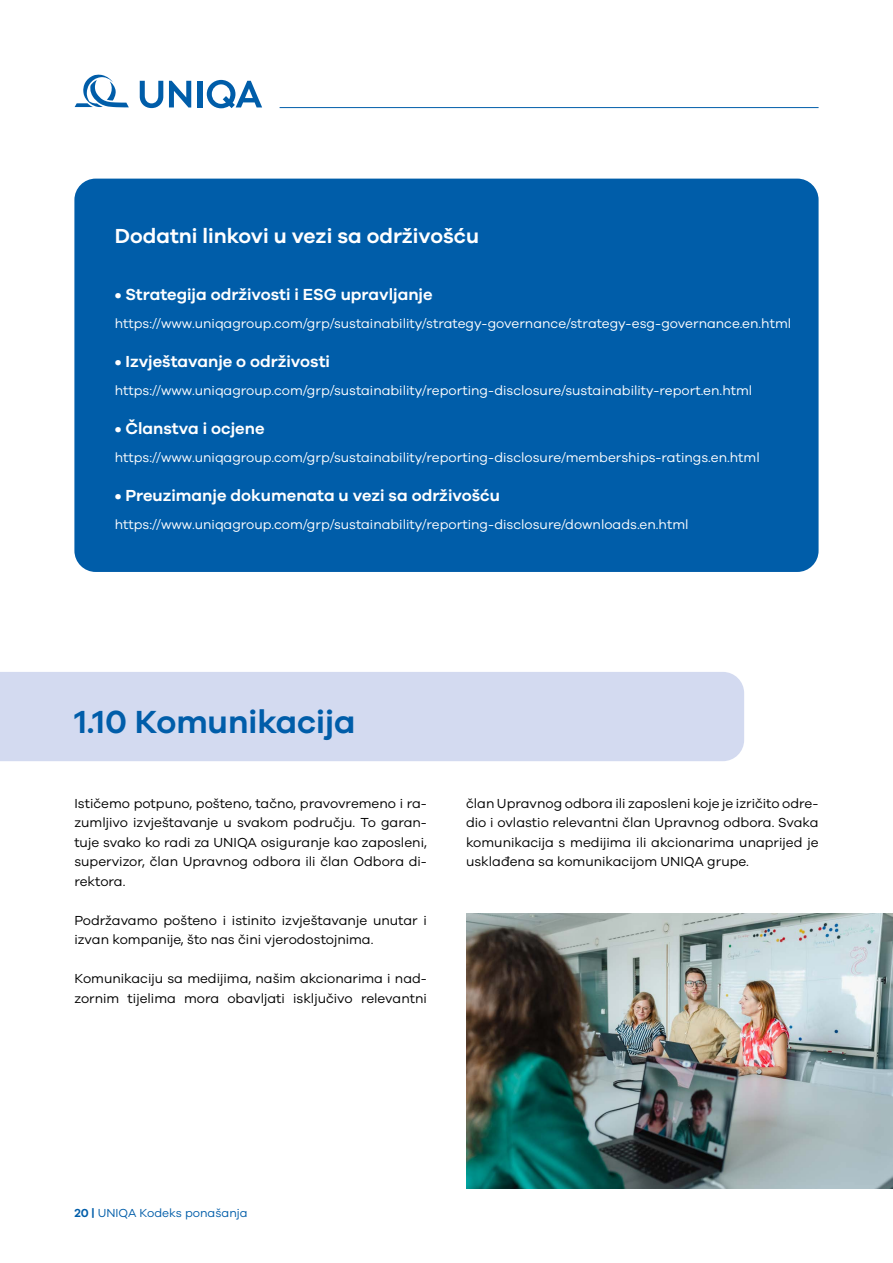
<style>
.page{position:relative;width:893px;height:1263px;background:#fff}
.page>*{position:absolute;margin:0;border:0;box-sizing:border-box;transform-origin:0 0}
.t1{font:600 33px "UNIQA Galano";color:#005da9}
.t2{font:600 21px "UNIQA Galano";color:#fff}
.t3{font:600 16.5px "UNIQA Galano";color:#fff}
.t4{font:13.5px/19.5px "UNIQA Galano";color:#000;text-align:justify}
.t5{font:13.5px "UNIQA Galano";color:#fff}
.t6{font:12px "UNIQA Galano";color:#005da9}
.s1{font-weight:600}
</style>
<div class="page">
<svg style="left:75px;top:75px;width:54px;height:32px"></svg>
<svg style="left:140px;top:81px;width:23px;height:27px"></svg>
<svg style="left:169px;top:81px;width:22px;height:27px"></svg>
<div style="left:197px;top:81px;width:5px;height:26px;background:#005da9"></div>
<svg style="left:207px;top:80px;width:55px;height:28px"></svg>
<hr style="left:280px;top:107px;width:539px;height:1px;background:#005da9">
<div style="left:74px;top:179px;width:745px;height:393px;background:#005da9;border-radius:21px"></div>
<div style="left:0;top:672px;width:744px;height:89px;background:#d3daf0"></div>
<img style="left:466px;top:913px;width:427px;height:275px">
<h2 class="t2" style="left:115px;top:223px;width:366px">Dodatni linkovi u vezi sa održivošću</h2>
<p class="t3" style="left:115px;top:284px;width:319px">• Strategija održivosti i ESG upravljanje</p>
<p class="t5" style="left:115px;top:315px;width:678px">https://www.uniqagroup.com/grp/sustainability/strategy-governance/strategy-esg-governance.en.html</p>
<p class="t3" style="left:115px;top:351px;width:217px">• Izvještavanje o održivosti</p>
<p class="t5" style="left:115px;top:382px;width:639px">https://www.uniqagroup.com/grp/sustainability/reporting-disclosure/sustainability-report.en.html</p>
<p class="t3" style="left:115px;top:418px;width:151px">• Članstva i ocjene</p>
<p class="t5" style="left:115px;top:449px;width:646px">https://www.uniqagroup.com/grp/sustainability/reporting-disclosure/memberships-ratings.en.html</p>
<p class="t3" style="left:115px;top:485px;width:387px">• Preuzimanje dokumenata u vezi sa održivošću</p>
<p class="t5" style="left:115px;top:516px;width:575px">https://www.uniqagroup.com/grp/sustainability/reporting-disclosure/downloads.en.html</p>
<h1 class="t1" style="left:74px;top:701px;width:282px">1.10 Komunikacija</h1>
<p class="t4" style="left:74px;top:793px;width:354px">Ističemo potpuno, pošteno, tačno, pravovremeno i ra&shy;zumljivo izvještavanje u svakom području. To garan&shy;tuje svako ko radi za UNIQA osiguranje kao zaposleni, supervizor, član Upravnog odbora ili član Odbora di&shy;rektora.</p>
<p class="t4" style="left:74px;top:910px;width:354px">Podržavamo pošteno i istinito izvještavanje unutar i izvan kompanije, što nas čini vjerodostojnima.</p>
<p class="t4" style="left:74px;top:969px;width:354px">Komunikaciju sa medijima, našim akcionarima i nad&shy;zornim tijelima mora obavljati isključivo relevantni</p>
<p class="t4" style="left:466px;top:793px;width:354px">član Upravnog odbora ili zaposleni koje je izričito odre&shy;dio i ovlastio relevantni član Upravnog odbora. Svaka komunikacija s medijima ili akcionarima unaprijed je usklađena sa komunikacijom UNIQA grupe.</p>
<p class="t6" style="left:74px;top:1205px;width:175px"><span class="s1">20 |</span> UNIQA Kodeks ponašanja</p>
</div>
